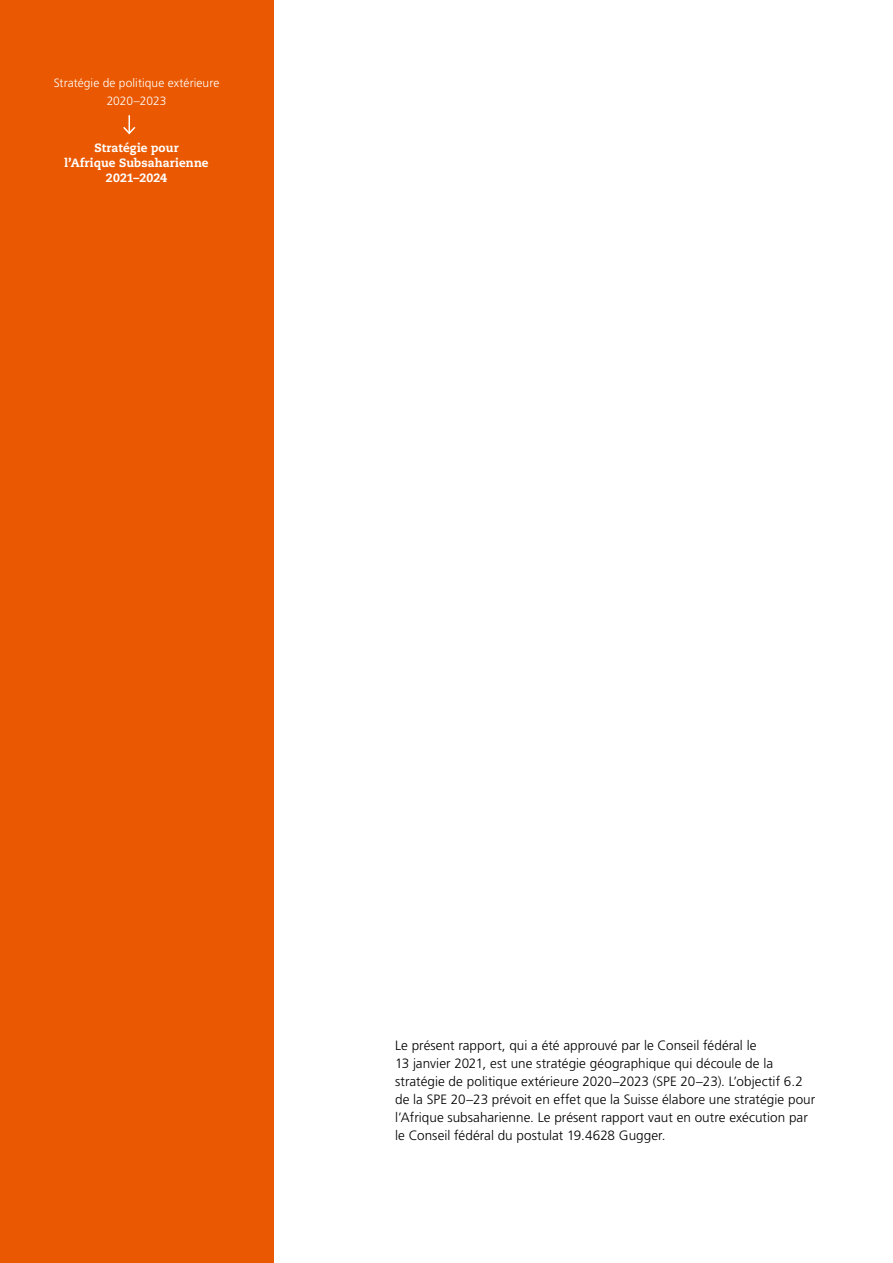
<style>
.page{position:relative;width:893px;height:1263px;background:#fff}
.page>*{position:absolute;margin:0;border:0;box-sizing:border-box;transform-origin:0 0}
.t1{font:300 13.5px/18px "Frutiger LT Pro";letter-spacing:.005em;color:#000}
.t2{font:800 12px/15px "Caecilia LT Pro 85";letter-spacing:.01em;color:#fff;text-align:center}
.t3{font:300 12px/18px "Frutiger LT Pro";letter-spacing:.005em;color:#fff;text-align:center}
</style>
<div class="page">
<div style="left:0;top:0;width:273px;height:1263px;background:#ea5901"></div>
<svg style="left:123px;top:115px;width:13px;height:20px"></svg>
<p class="t3" style="left:54px;top:74px;width:167px">Stratégie de politique extérieure<br>2020–2023</p>
<p class="t2" style="left:65px;top:140px;width:146px">Stratégie pour<br>l’Afrique Subsaharienne<br>2021–2024</p>
<p class="t1" style="left:395px;top:1037px;width:422px">Le présent rapport, qui a été approuvé par le Conseil fédéral le<br>13 janvier 2021, est une stratégie géographique qui découle de la stratégie de politique extérieure 2020–2023 (SPE 20–23). L’objectif 6.2 de la SPE 20–23 prévoit en effet que la Suisse élabore une stratégie pour l’Afrique subsaharienne. Le présent rapport vaut en outre exécution par le Conseil fédéral du postulat 19.4628 Gugger.</p>
</div>
